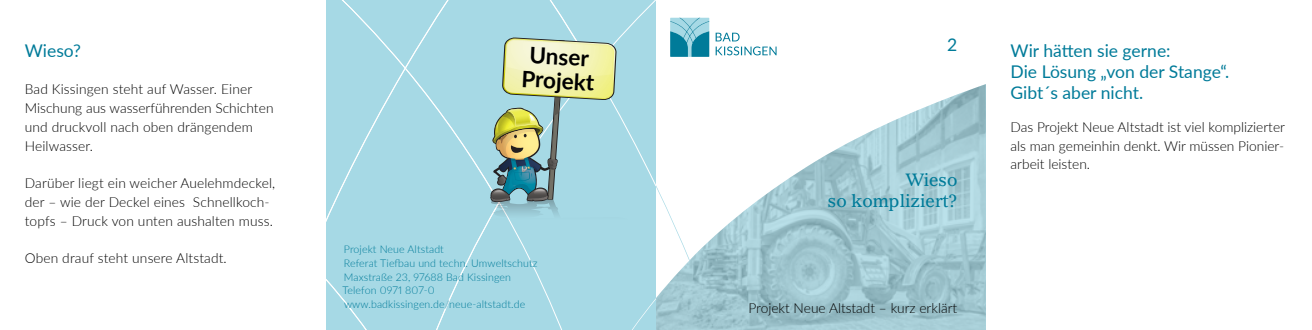
<style>
.page{position:relative;width:1312px;height:330px;background:#fff}
.page>*{position:absolute;margin:0;border:0;box-sizing:border-box;transform-origin:0 0}
.t1{font:700 22.5px/23.8px "Lato";color:#000;text-align:center}
.t2{font:17.5px/21.2px "Lato";color:#007b99}
.t3{font:17.5px/21px "Gazette LH";color:#007b99;text-align:right}
.t4{font:300 13.75px/18.8px "Lato";letter-spacing:.01em;color:#000}
.t5{font:300 10.62px/13.8px "Lato";letter-spacing:.01em;color:#007b99}
</style>
<div class="page">
<svg style="left:709px;top:50px;width:276px;height:280px"></svg>
<img style="left:709px;top:84px;width:276px;height:214px">
<svg style="left:715px;top:33px;width:61px;height:22px"></svg>
<svg style="left:326px;top:0;width:383px;height:330px;background:#b0d9df"></svg>
<p class="t2" style="left:25px;top:39px;width:58px">Wieso?</p>
<p class="t4" style="left:25px;top:79px;width:250px">Bad Kissingen steht auf Wasser. Einer<br>Mischung aus wasserführenden Schichten und druckvoll nach oben drängendem<br>Heilwasser.</p>
<p class="t4" style="left:25px;top:173px;width:252px">Darüber liegt ein weicher Auelehmdeckel, der – wie der Deckel eines Schnellkoch&shy;topfs – Druck von unten aushalten muss.</p>
<p class="t4" style="left:25px;top:248px;width:203px">Oben drauf steht unsere Altstadt.</p>
<h1 class="t1" style="left:523px;top:42px;width:74px;rotate:3deg">Unser<br>Projekt</h1>
<p class="t5" style="left:342px;top:242px;width:196px">Projekt Neue Altstadt<br>Referat Tiefbau und techn. Umweltschutz<br>Maxstraße 23, 97688 Bad Kissingen<br>Telefon 0971 807-0 www.badkissingen.de/neue-altstadt.de</p>
<p class="t2" style="left:947px;top:34px;width:12px">2</p>
<p class="t3" style="left:827px;top:168px;width:131px">Wieso<br>so kompliziert?</p>
<p class="t4" style="left:748px;top:298px;width:210px">Projekt Neue Altstadt – kurz erklärt</p>
<p class="t2" style="left:1010px;top:39px;width:220px">Wir hätten sie gerne:<br>Die Lösung „von der Stange“.<br>Gibt´s aber nicht.</p>
<p class="t4" style="left:1010px;top:117px;width:276px;text-align:justify">Das Projekt Neue Altstadt ist viel komplizierter als man gemeinhin denkt. Wir müssen Pionier&shy;arbeit leisten.</p>
</div>
